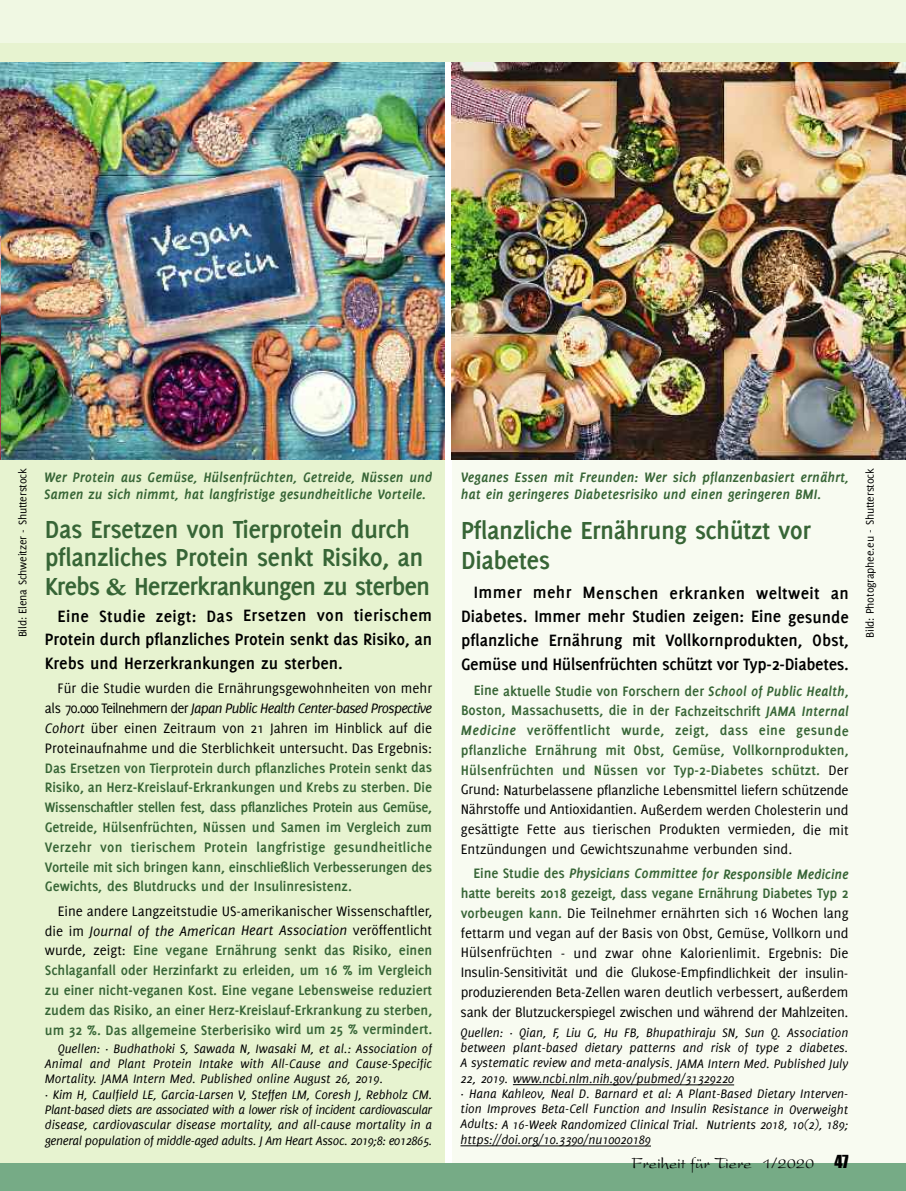
<style>
.page{position:relative;width:906px;height:1191px;background:#fff}
.page>*{position:absolute;margin:0;border:0;box-sizing:border-box;transform-origin:0 0}
.t1{font:700 27px/28.5px "Delicious";letter-spacing:-.02em;color:#376536}
.t2{font:700 18px/23.7px "Delicious";letter-spacing:-.005em;color:#000;text-align:justify}
.t3{font:16.5px "President";color:#000}
.t4{font:700 15px/19.8px "Delicious";color:#376536;text-align:justify}
.t5{font:15px/19.8px "Delicious";letter-spacing:-.01em;color:#000;text-align:justify}
.t6{font:italic 700 15px/17.7px "Delicious";color:#376536}
.t7{font:italic 13.5px/15.3px "Delicious";color:#000}
.t8{font:12px "Delicious";letter-spacing:-.02em;color:#000}
.s1{font-family:"Garamond"}
.s2{font-style:italic}
.s3{font-weight:400;color:#000}
.s4{font-weight:400;font-style:italic;color:#000}
.s5{font-weight:700;color:#376536}
.s6{font-weight:700;font-style:italic;color:#376536}
.s7{font-family:"Impact"}
</style>
<div class="page">
<div style="left:452px;top:123px;width:454px;height:1047px;background:#f8fbf1"></div>
<img style="left:452px;top:62px;width:454px;height:397px">
<div style="left:0;top:123px;width:445px;height:1053px;background:#e7f3d0"></div>
<div style="left:0;top:1163px;width:906px;height:28px;background:#76ab86"></div>
<img style="left:0;top:62px;width:444px;height:398px">
<div style="left:0;top:0;width:906px;height:44px;background:#f0f8e3"></div>
<div style="left:0;top:43px;width:906px;height:18px;background:#e7f3d0"></div>
<img style="left:0;top:237px;width:1px;height:222px">
<hr style="left:513px;top:1084px;width:221px;height:1px;background:#000">
<hr style="left:460px;top:1145px;width:191px;height:1px;background:#000">
<p class="t8" style="left:18px;top:637px;width:171px;rotate:-90deg">Bild: Elena Schweitzer - Shutterstock</p>
<p class="t6" style="left:44px;top:469px;width:390px">Wer Protein aus Gemüse, Hülsenfrüchten, Getreide, Nüssen und<br>Samen zu sich nimmt, hat langfristige gesundheitliche Vorteile.</p>
<h1 class="t1" style="left:45px;top:516px;width:387px">Das Ersetzen von Tierprotein durch pflanzliches Protein senkt Risiko, an<br>Krebs <span class="s1">&amp;</span> Herzerkrankungen zu sterben</h1>
<p class="t2" style="left:45px;top:605px;width:389px;text-indent:13px">Eine Studie zeigt: Das Ersetzen von tierischem Protein durch pflanzliches Protein senkt das Risiko, an Krebs und Herzerkrankungen zu sterben.</p>
<p class="t5" style="left:45px;top:679px;width:389px;text-indent:13px">Für die Studie wurden die Ernährungsgewohnheiten von mehr als 70.000 Teilnehmern der <span class="s2">Japan Public Health Center-based Prospective Cohort</span> über einen Zeitraum von 21 Jahren im Hinblick auf die Proteinaufnahme und die Sterblichkeit untersucht. Das Ergebnis:</p>
<p class="t4" style="left:45px;top:758px;width:389px">Das Ersetzen von Tierprotein durch pflanzliches Protein senkt das Risiko, an Herz-Kreislauf-Erkrankungen und Krebs zu sterben. Die Wissenschaftler stellen fest, dass pflanzliches Protein aus Gemüse, Getreide, Hülsenfrüchten, Nüssen und Samen im Vergleich zum Verzehr von tierischem Protein langfristige gesundheitliche Vorteile mit sich bringen kann, einschließlich Verbesserungen des Gewichts, des Blutdrucks und der Insulinresistenz.</p>
<p class="t4" style="left:45px;top:902px;width:389px;text-indent:13px"><span class="s3">Eine andere Langzeitstudie US-amerikanischer Wissenschaftler, die im</span> <span class="s4">Journal of the American Heart Association</span> <span class="s3">veröffentlicht wurde, zeigt:</span> Eine vegane Ernährung senkt das Risiko, einen Schlaganfall oder Herzinfarkt zu erleiden, um 16 % im Vergleich zu einer nicht-veganen Kost. Eine vegane Lebensweise reduziert zudem das Risiko, an einer Herz-Kreislauf-Erkrankung zu sterben, um 32 %. Das allgemeine Sterberisiko wird um 25 % vermindert.</p>
<p class="t7" style="left:45px;top:1040px;width:389px;text-indent:13px">Quellen: · Budhathoki S, Sawada N, Iwasaki M, et al.: Association of Animal and Plant Protein Intake with All-Cause and Cause-Specific Mortality. JAMA Intern Med. Published online August 26, 2019.<br>· Kim H, Caulfield LE, Garcia-Larsen V, Steffen LM, Coresh J, Rebholz CM.<br>Plant-based diets are associated with a lower risk of incident cardiovascular disease, cardiovascular disease mortality, and all-cause mortality in a general population of middle-aged adults. J Am Heart Assoc. 2019;8: e012865.</p>
<p class="t6" style="left:461px;top:469px;width:390px">Veganes Essen mit Freunden: Wer sich pflanzenbasiert ernährt, hat ein geringeres Diabetesrisiko und einen geringeren BMI.</p>
<h1 class="t1" style="left:461px;top:517px;width:351px;line-height:29.8px">Pflanzliche Ernährung schützt vor<br>Diabetes</h1>
<p class="t2" style="left:461px;top:582px;width:389px;text-indent:13px">Immer mehr Menschen erkranken weltweit an Diabetes. Immer mehr Studien zeigen: Eine gesunde pflanzliche Ernährung mit Vollkornprodukten, Obst, Gemüse und Hülsenfrüchten schützt vor Typ-2-Diabetes.</p>
<p class="t4" style="left:461px;top:682px;width:389px;text-indent:13px">Eine aktuelle Studie von Forschern der <span class="s2">School of Public Health</span>, Boston, Massachusetts, die in der Fachzeitschrift <span class="s2">JAMA Internal Medicine</span> veröffentlicht wurde, zeigt, dass eine gesunde pflanzliche Ernährung mit Obst, Gemüse, Vollkornprodukten, Hülsenfrüchten und Nüssen vor Typ-2-Diabetes schützt. <span class="s3">Der Grund: Naturbelassene pflanzliche Lebensmittel liefern schützende Nährstoffe und Antioxidantien. Außerdem werden Cholesterin und gesättigte Fette aus tierischen Produkten vermieden, die mit Entzündungen und Gewichtszunahme verbunden sind.</span></p>
<p class="t5" style="left:460px;top:864px;width:389px;text-indent:13px"><span class="s5">Eine Studie des</span> <span class="s6">Physicians Committee for Responsible Medicine </span><span class="s5">hatte bereits 2018 gezeigt, dass vegane Ernährung Diabetes Typ 2 vorbeugen kann.</span> Die Teilnehmer ernährten sich 16 Wochen lang fettarm und vegan auf der Basis von Obst, Gemüse, Vollkorn und Hülsenfrüchten - und zwar ohne Kalorienlimit. Ergebnis: Die Insulin-Sensitivität und die Glukose-Empfindlichkeit der insulin&shy;produzierenden Beta-Zellen waren deutlich verbessert, außerdem sank der Blutzuckerspiegel zwischen und während der Mahlzeiten.</p>
<p class="t7" style="left:460px;top:1024px;width:389px">Quellen: · Qian, F, Liu G, Hu FB, Bhupathiraju SN, Sun Q. Association between plant-based dietary patterns and risk of type 2 diabetes.<br>A systematic review and meta-analysis. JAMA Intern Med. Published July 22, 2019. www.ncbi.nlm.nih.gov/pubmed/31329220<br>· Hana Kahleov, Neal D. Barnard et al: A Plant-Based Dietary Interven&shy;tion Improves Beta-Cell Function and Insulin Resistance in Overweight Adults: A 16-Week Randomized Clinical Trial. Nutrients 2018, 10(2), 189; https://doi.org/10.3390/nu10020189</p>
<p class="t3" style="left:631px;top:1158px;width:219px">Freiheit für Tiere 1/2020 <span class="s7">47</span></p>
<p class="t8" style="left:865px;top:638px;width:171px;rotate:-90deg">Bild: Photographee.eu - Shutterstock</p>
</div>
